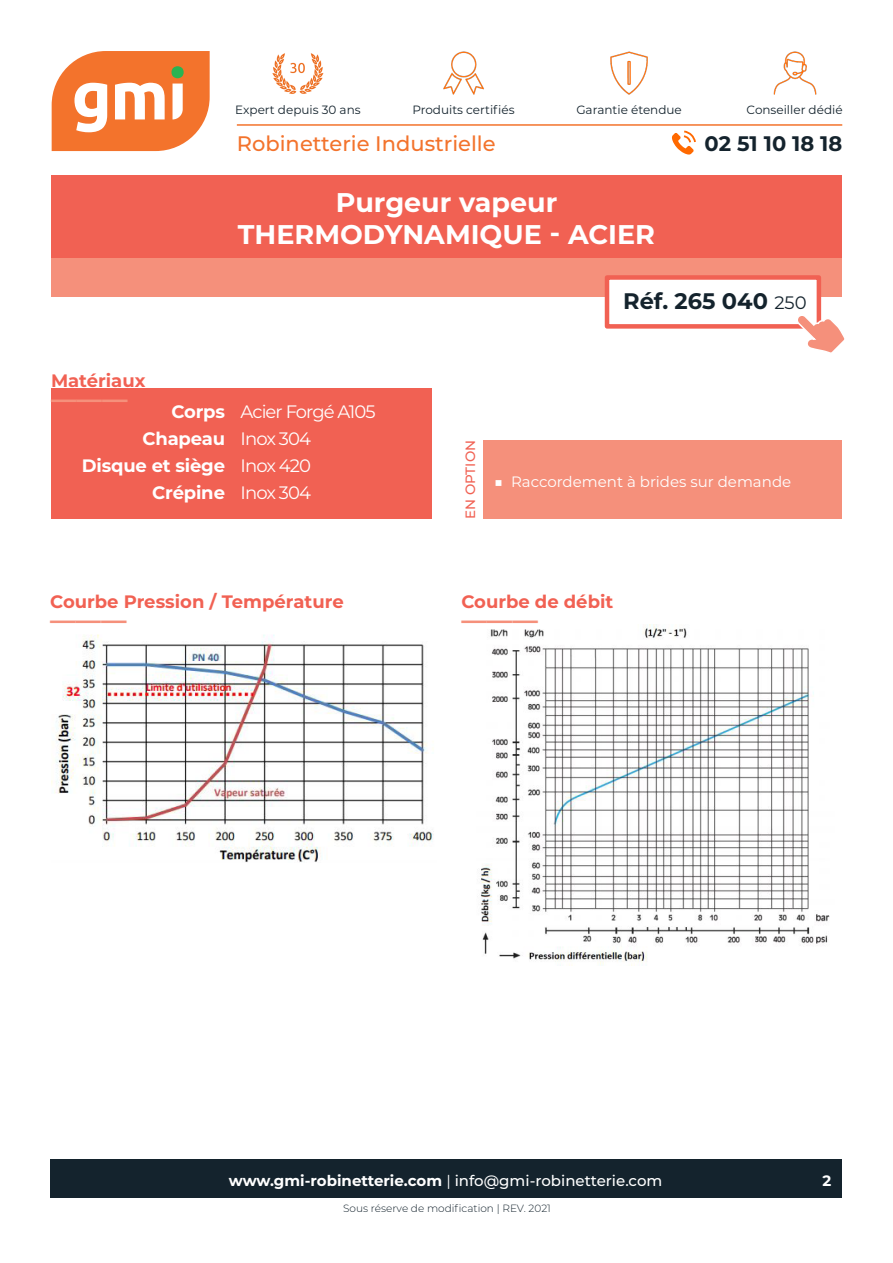
<style>
.page{position:relative;width:893px;height:1263px;background:#fff}
.page>*{position:absolute;margin:0;border:0;box-sizing:border-box;transform-origin:0 0}
.TITRE_Fiche_produit{font:700 27px "Montserrat";color:#fff}
.SOULIGNEMENT_SOUS-TI{font:700 25.5px "Montserrat";color:#f5907b}
.RÉFÉRENCE{font:700 22.5px "Montserrat";color:#14232d}
.t1{font:500 21px "Montserrat";color:#f3732c}
.t2{font:700 21px "Montserrat";color:#14232d}
.SOUS-TITRE{font:700 18px "Montserrat";color:#f16153}
.TEXTE_BLANC_COMME_MA{font:18px "Montserrat";letter-spacing:-.05em;color:#fff}
.ÉLÉMENTS_MATÉRIAUX{font:700 18px "Montserrat";letter-spacing:-.01em;color:#fff}
.t3{font:500 15px "Montserrat";color:#fff}
.t4{font:15px "Montserrat";color:#fff}
.t5{font:700 15px "Montserrat";color:#fff}
.t6{font:500 13.5px "Montserrat";color:#f16153}
.t7{font:12px "Montserrat";color:#14232d}
.NOTE_BAS_DE_PAGE{font:300 10.5px "Montserrat";color:#14232d}
.s1{font-weight:400;font-size:18px}
.s2{font-weight:500}
.s3{font-weight:700}
.s4{font-weight:400}
</style>
<div class="page">
<div style="left:52px;top:175px;width:790px;height:83px;background:#f16153"></div>
<div style="left:52px;top:258px;width:790px;height:39px;background:#f5907b"></div>
<div style="left:605px;top:275px;width:216px;height:54px;background:#fff;border:4px solid #f16153"></div>
<div style="left:50px;top:1160px;width:792px;height:38px;background:#14232d"></div>
<svg style="left:52px;top:51px;width:158px;height:100px"></svg>
<hr style="left:237px;top:124px;width:605px;height:2px;background:#f3732c">
<img style="left:443px;top:51px;width:41px;height:44px">
<img style="left:610px;top:51px;width:38px;height:44px">
<img style="left:773px;top:51px;width:44px;height:44px">
<svg style="left:672px;top:131px;width:24px;height:24px"></svg>
<svg style="left:795px;top:313px;width:50px;height:40px"></svg>
<img style="left:272px;top:53px;width:52px;height:41px">
<img style="left:51px;top:634px;width:383px;height:228px">
<img style="left:481px;top:625px;width:349px;height:340px">
<div style="left:51px;top:388px;width:381px;height:131px;background:#f16153"></div>
<div style="left:483px;top:440px;width:359px;height:79px;background:#f5907b"></div>
<p class="t7" style="left:235px;top:101px;width:127px">Expert depuis 30 ans</p>
<p class="t7" style="left:412px;top:101px;width:104px">Produits certifiés</p>
<p class="t7" style="left:576px;top:101px;width:107px">Garantie étendue</p>
<p class="t7" style="left:747px;top:101px;width:98px">Conseiller dédié</p>
<h3 class="t1" style="left:237px;top:129px;width:260px">Robinetterie Industrielle</h3>
<p class="TITRE_Fiche_produit" style="left:336px;top:183px;width:223px">Purgeur vapeur</p>
<p class="TITRE_Fiche_produit" style="left:238px;top:215px;width:419px">THERMODYNAMIQUE - ACIER</p>
<h3 class="t2" style="left:705px;top:129px;width:139px">02 51 10 18 18</h3>
<p class="SOUS-TITRE" style="left:51px;top:368px;width:96px">Matériaux</p>
<p class="SOULIGNEMENT_SOUS-TI" style="left:51px;top:381px;width:78px">――—</p>
<p class="ÉLÉMENTS_MATÉRIAUX" style="left:171px;top:399px;width:55px">Corps</p>
<p class="ÉLÉMENTS_MATÉRIAUX" style="left:142px;top:426px;width:84px">Chapeau</p>
<p class="ÉLÉMENTS_MATÉRIAUX" style="left:82px;top:453px;width:145px">Disque et siège</p>
<p class="ÉLÉMENTS_MATÉRIAUX" style="left:152px;top:480px;width:74px">Crépine</p>
<p class="TEXTE_BLANC_COMME_MA" style="left:241px;top:400px;width:137px">Acier Forgé A105</p>
<p class="TEXTE_BLANC_COMME_MA" style="left:241px;top:427px;width:72px">Inox 304</p>
<p class="TEXTE_BLANC_COMME_MA" style="left:241px;top:454px;width:72px">Inox 420</p>
<p class="TEXTE_BLANC_COMME_MA" style="left:241px;top:481px;width:72px">Inox 304</p>
<p class="SOUS-TITRE" style="left:50px;top:588px;width:295px">Courbe Pression / Température</p>
<p class="SOULIGNEMENT_SOUS-TI" style="left:50px;top:601px;width:78px">――—</p>
<p class="RÉFÉRENCE" style="left:623px;top:285px;width:185px">Réf. 265 040 <span class="s1">250</span></p>
<p class="t6" style="left:461px;top:519px;width:80px;rotate:-90deg">EN OPTION</p>
<p class="t4" style="left:494px;top:472px;width:299px"><span class="s2">■</span> Raccordement à brides sur demande</p>
<p class="SOUS-TITRE" style="left:461px;top:588px;width:153px">Courbe de débit</p>
<p class="SOULIGNEMENT_SOUS-TI" style="left:461px;top:601px;width:78px">――—</p>
<p class="t3" style="left:229px;top:1170px;width:435px"><span class="s3">www.gmi-robinetterie.com</span> <span class="s4">|</span> info@gmi-robinetterie.com</p>
<p class="t5" style="left:822px;top:1170px;width:10px">2</p>
<p class="NOTE_BAS_DE_PAGE" style="left:343px;top:1201px;width:209px">Sous réserve de modification | REV. 2021</p>
</div>
